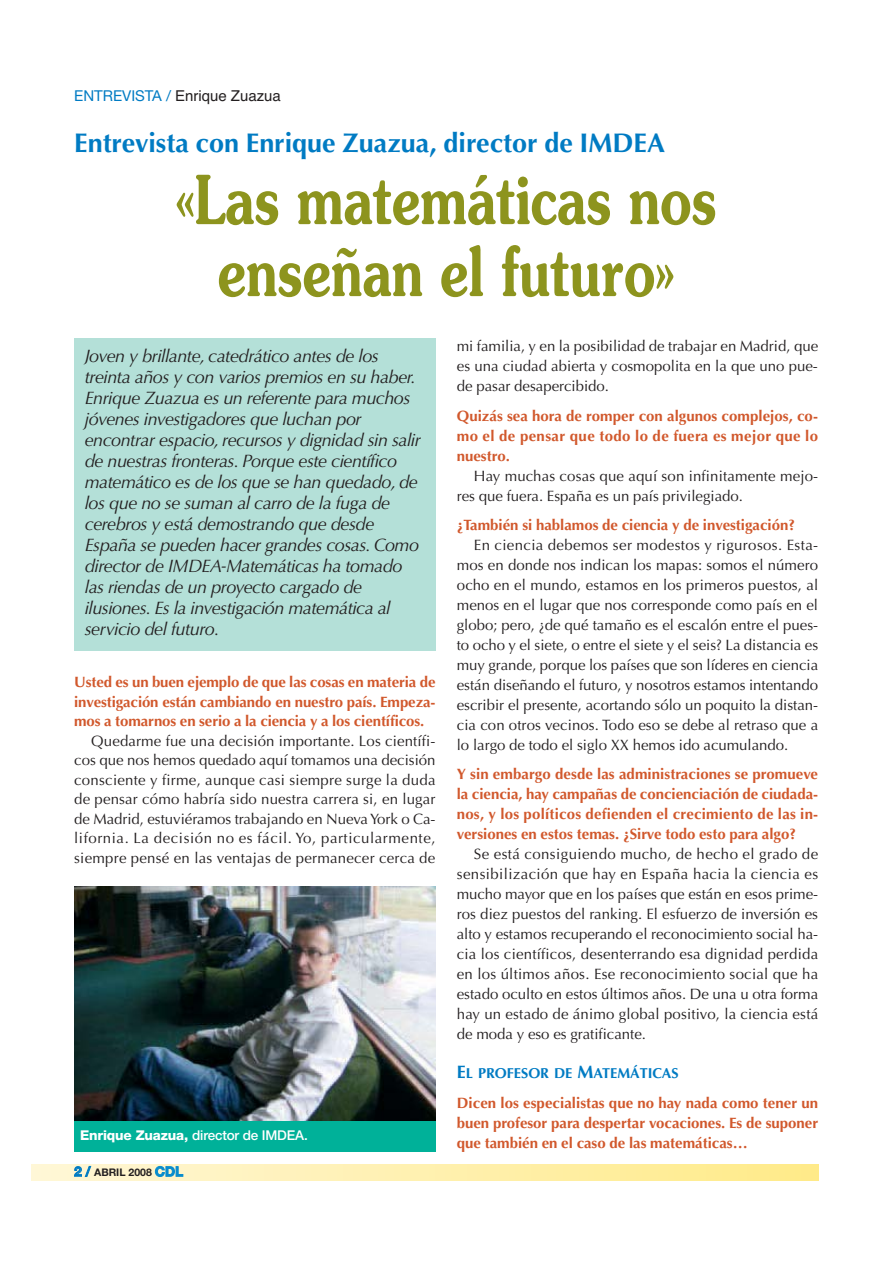
<style>
.page{position:relative;width:893px;height:1263px;background:#fff}
.page>*{position:absolute;margin:0;border:0;box-sizing:border-box;transform-origin:0 0}
.t1{font:600 67.5px/72px "Souvenir";color:#8d941e;text-align:center;scale:.75 1}
.t2{font:700 27px "Optima";color:#007bc3}
.t3{font:italic 18px/21px "Optima";letter-spacing:-.03em;color:#231f20}
.t4{font:15px/20px "Optima";color:#231f20;text-align:justify}
.t5{font:700 15px/20px "Optima";color:#d1582c;text-align:justify}
.t6{font:15px "Helvetica";color:#231f20}
.t7{font:700 14.4px "Optima";color:#007bc3}
.t8{font:500 13.5px "Helvetica Neue";letter-spacing:-.01em;color:#fff}
.t9{font:700 10.5px "Helvetica Neue";color:#231f20}
.s1{font-family:"Helvetica Neue";color:#007bc3}
.s2{font-weight:800}
.s3{font-size:13.5px;color:#007bc3}
.s4{font-size:13.5px;color:#088ccd}
.s5{font-size:18px}
</style>
<div class="page">
<div style="left:32px;top:1165px;width:786px;height:16px;background:linear-gradient(to right,#fff7d6,#ffea89)"></div>
<div style="left:74px;top:338px;width:361px;height:312px;background:#b4e0d8"></div>
<img style="left:74px;top:886px;width:361px;height:235px">
<div style="left:74px;top:1121px;width:361px;height:31px;background:#00b199"></div>
<p class="t6" style="left:74px;top:90px;width:208px"><span class="s1">ENTREVISTA /</span> Enrique Zuazua</p>
<h2 class="t2" style="left:74px;top:132px;width:592px">Entrevista con Enrique Zuazua, director de IMDEA</h2>
<h1 class="t1" style="left:176px;top:169px;width:723px">«Las matemáticas nos enseñan el futuro»</h1>
<p class="t3" style="left:85px;top:347px;width:337px">Joven y brillante, catedrático antes de los treinta años y con varios premios en su haber.<br>Enrique Zuazua es un referente para muchos jóvenes investigadores que luchan por encontrar espacio, recursos y dignidad sin salir de nuestras fronteras. Porque este científico matemático es de los que se han quedado, de los que no se suman al carro de la fuga de cerebros y está demostrando que desde España se pueden hacer grandes cosas. Como director de IMDEA-Matemáticas ha tomado las riendas de un proyecto cargado de ilusiones. Es la investigación matemática al servicio del futuro.</p>
<p class="t5" style="left:74px;top:674px;width:363px;line-height:19.5px">Usted es un buen ejemplo de que las cosas en materia de investigación están cambiando en nuestro país. Empeza&shy;mos a tomarnos en serio a la ciencia y a los científicos.</p>
<p class="t4" style="left:74px;top:732px;width:363px;line-height:19.5px;text-indent:17px">Quedarme fue una decisión importante. Los científi&shy;cos que nos hemos quedado aquí tomamos una decisión consciente y firme, aunque casi siempre surge la duda de pensar cómo habría sido nuestra carrera si, en lugar de Madrid, estuviéramos trabajando en Nueva York o Ca&shy;lifornia. La decisión no es fácil. Yo, particularmente, siempre pensé en las ventajas de permanecer cerca de</p>
<p class="t8" style="left:80px;top:1131px;width:229px"><span class="s2">Enrique Zuazua,</span> director de IMDEA.</p>
<p class="t9" style="left:74px;top:1169px;width:110px"><span class="s3">2 /</span> ABRIL 2008 <span class="s4">CDL</span></p>
<p class="t4" style="left:457px;top:338px;width:363px">mi familia, y en la posibilidad de trabajar en Madrid, que es una ciudad abierta y cosmopolita en la que uno pue&shy;de pasar desapercibido.</p>
<p class="t5" style="left:457px;top:407px;width:363px">Quizás sea hora de romper con algunos complejos, co&shy;mo el de pensar que todo lo de fuera es mejor que lo nuestro.</p>
<p class="t4" style="left:457px;top:467px;width:363px;text-indent:17px">Hay muchas cosas que aquí son infinitamente mejo&shy;res que fuera. España es un país privilegiado.</p>
<p class="t5" style="left:457px;top:517px;width:340px">¿También si hablamos de ciencia y de investigación?</p>
<p class="t4" style="left:457px;top:537px;width:363px;text-indent:17px">En ciencia debemos ser modestos y rigurosos. Esta&shy;mos en donde nos indican los mapas: somos el número ocho en el mundo, estamos en los primeros puestos, al menos en el lugar que nos corresponde como país en el globo; pero, ¿de qué tamaño es el escalón entre el pues&shy;to ocho y el siete, o entre el siete y el seis? La distancia es muy grande, porque los países que son líderes en ciencia están diseñando el futuro, y nosotros estamos intentando escribir el presente, acortando sólo un poquito la distan&shy;cia con otros vecinos. Todo eso se debe al retraso que a lo largo de todo el siglo XX hemos ido acumulando.</p>
<p class="t5" style="left:457px;top:766px;width:363px">Y sin embargo desde las administraciones se promueve la ciencia, hay campañas de concienciación de ciudada&shy;nos, y los políticos defienden el crecimiento de las in&shy;versiones en estos temas. ¿Sirve todo esto para algo?</p>
<p class="t4" style="left:457px;top:846px;width:363px;text-indent:17px">Se está consiguiendo mucho, de hecho el grado de sensibilización que hay en España hacia la ciencia es mucho mayor que en los países que están en esos prime&shy;ros diez puestos del ranking. El esfuerzo de inversión es alto y estamos recuperando el reconocimiento social ha&shy;cia los científicos, desenterrando esa dignidad perdida en los últimos años. Ese reconocimiento social que ha estado oculto en estos últimos años. De una u otra forma hay un estado de ánimo global positivo, la ciencia está de moda y eso es gratificante.</p>
<p class="t7" style="left:457px;top:1068px;width:223px"><span class="s5">E</span>L PROFESOR DE <span class="s5">M</span>ATEMÁTICAS</p>
<p class="t5" style="left:457px;top:1094px;width:363px">Dicen los especialistas que no hay nada como tener un buen profesor para despertar vocaciones. Es de suponer que también en el caso de las matemáticas…</p>
</div>
